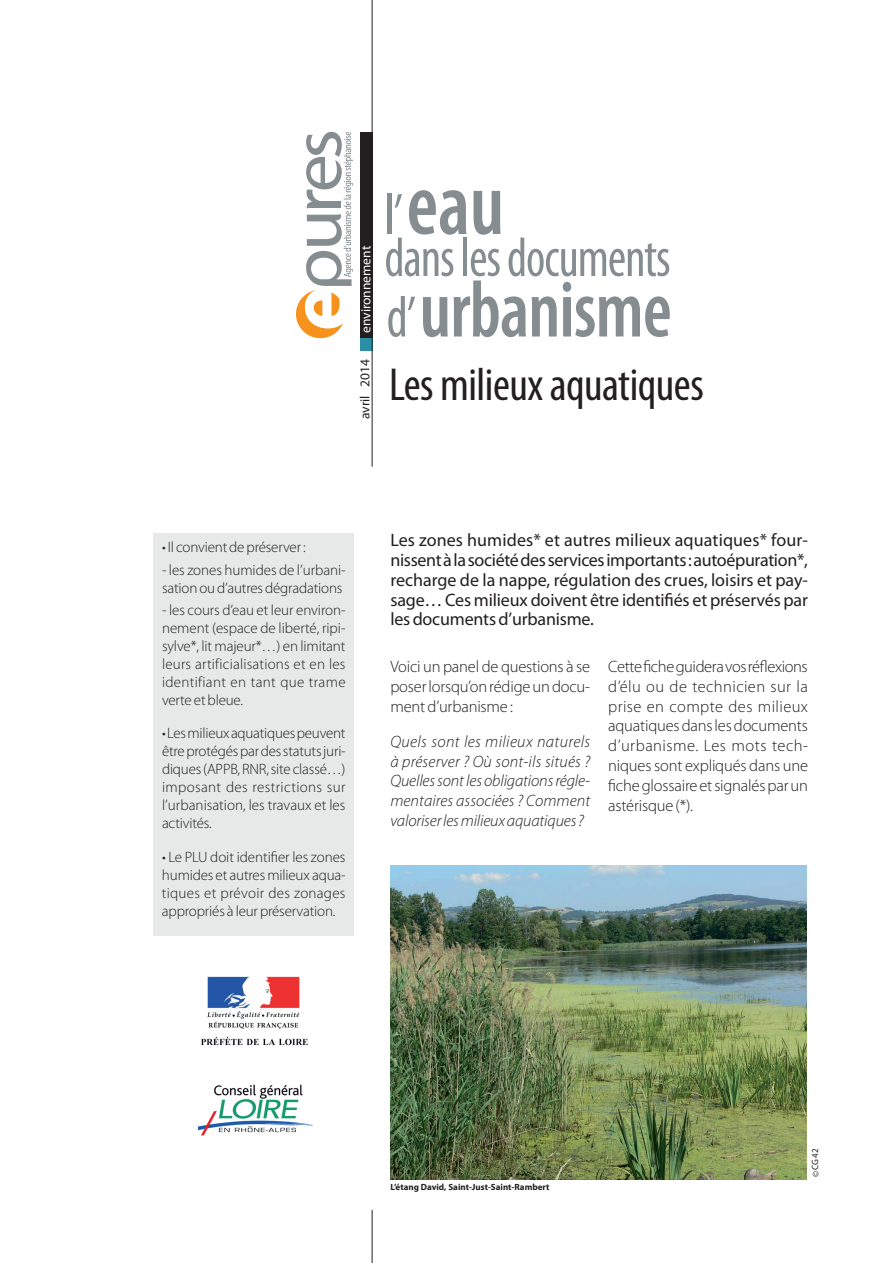
<style>
.page{position:relative;width:893px;height:1263px;background:#fff}
.page>*{position:absolute;margin:0;border:0;box-sizing:border-box;transform-origin:0 0}
.t1{font:600 condensed 88.5px "Myriad Pro";color:#858d91;scale:.91 1}
.t2{font:600 condensed 80.85px "Myriad Pro";letter-spacing:-.01em;color:#858d91;scale:.91 1}
.t3{font:condensed 55.5px "Myriad Pro";letter-spacing:-.02em;color:#858d91;scale:.91 1}
.t4{font:condensed 46.5px "Myriad Pro";letter-spacing:-.01em;color:#231f20}
.t5{font:18px/19.8px "Myriad Pro";letter-spacing:-.01em;color:#231f20;text-align:justify}
.t6{font:300 16.5px/19.8px "Myriad Pro";letter-spacing:-.01em;color:#231f20;text-align:justify}
.t7{font:italic 300 16.5px/19.8px "Myriad Pro";letter-spacing:-.01em;color:#231f20;text-align:justify}
.t8{font:300 15px/18px "Myriad Pro";letter-spacing:-.005em;color:#231f20;text-align:justify}
.t9{font:13.5px "Myriad Pro";color:#fff}
.t10{font:13.5px "Myriad Pro";color:#231f20}
.t11{font:700 9px "Myriad Pro";color:#231f20}
.t12{font:9px "Myriad Pro";color:#231f20}
.s1{font-weight:400;font-size:58.65px}
</style>
<div class="page">
<svg style="left:296px;top:132px;width:57px;height:206px"></svg>
<div style="left:360px;top:132px;width:12px;height:206px;background:#231f20"></div>
<div style="left:360px;top:338px;width:12px;height:13px;background:#2a8fa4"></div>
<hr style="left:372px;top:0;width:1px;height:467px;background:#231f20">
<hr style="left:372px;top:1210px;width:1px;height:53px;background:#231f20">
<img style="left:201px;top:976px;width:107px;height:70px">
<img style="left:197px;top:1084px;width:116px;height:52px">
<div style="left:153px;top:533px;width:201px;height:402px;background:#e7e9e9"></div>
<img style="left:390px;top:865px;width:416px;height:314px">
<h1 class="t1" style="left:384px;top:156px;width:133px"><span class="s1">l’</span> eau</h1>
<h3 class="t3" style="left:384px;top:224px;width:316px">dans les documents</h3>
<p class="t9" style="left:357px;top:333px;width:89px;rotate:-90deg">environnement</p>
<p class="t10" style="left:357px;top:419px;width:61px;rotate:-90deg">avril 2014</p>
<h3 class="t4" style="left:389px;top:356px;width:316px">Les milieux aquatiques</h3>
<h2 class="t2" style="left:386px;top:265px;width:315px"><span class="s1">d’</span> urbanisme</h2>
<p class="t8" style="left:162px;top:539px;width:145px">• Il convientdepréserver:</p>
<p class="t8" style="left:162px;top:561px;width:185px">- les zones humides de l’urbani&shy;sation ou d’autres dégradations</p>
<p class="t8" style="left:162px;top:601px;width:185px">- les cours d’eau et leur environ&shy;nement (espace de liberté, ripi&shy;sylve*, lit majeur*…) en limitant leurs artificialisations et en les identifiant en tant que trame verte et bleue.</p>
<p class="t8" style="left:162px;top:724px;width:185px">• Lesmilieuxaquatiquespeuvent être protégés par des statuts juri&shy;diques (APPB, RNR, site classé…) imposant des restrictions sur l’urbanisation, les travaux et les activités.</p>
<p class="t8" style="left:162px;top:848px;width:185px">• Le PLU doit identifier les zones humides et autres milieux aqua&shy;tiques et prévoir des zonages appropriés à leur préservation.</p>
<p class="t5" style="left:390px;top:530px;width:419px">Les zones humides* et autres milieux aquatiques* four&shy;nissent à la société des services importants : autoépuration*, recharge de la nappe, régulation des crues, loisirs et pay&shy;sage… Ces milieux doivent être identifiés et préservés par les documents d’urbanisme.</p>
<p class="t6" style="left:390px;top:657px;width:201px">Voici un panel de questions à se poser lorsqu’on rédige un docu&shy;ment d’urbanisme :</p>
<p class="t7" style="left:390px;top:732px;width:201px">Quels sont les milieux naturels à préserver ? Où sont-ils situés ?<br>Quelles sont les obligations régle&shy;mentaires associées ? Comment valoriser les milieux aquatiques ?</p>
<p class="t6" style="left:608px;top:657px;width:201px">Cette fiche guidera vos réflexions d’élu ou de technicien sur la prise en compte des milieux aquatiques dans les documents d’urbanisme. Les mots tech&shy;niques sont expliqués dans une fiche glossaire et signalés par un astérisque (*).</p>
<p class="t11" style="left:390px;top:1181px;width:161px">L’étang David, Saint-Just-Saint-Rambert</p>
<p class="t12" style="left:810px;top:1177px;width:30px;rotate:-90deg">© CG 42</p>
</div>
